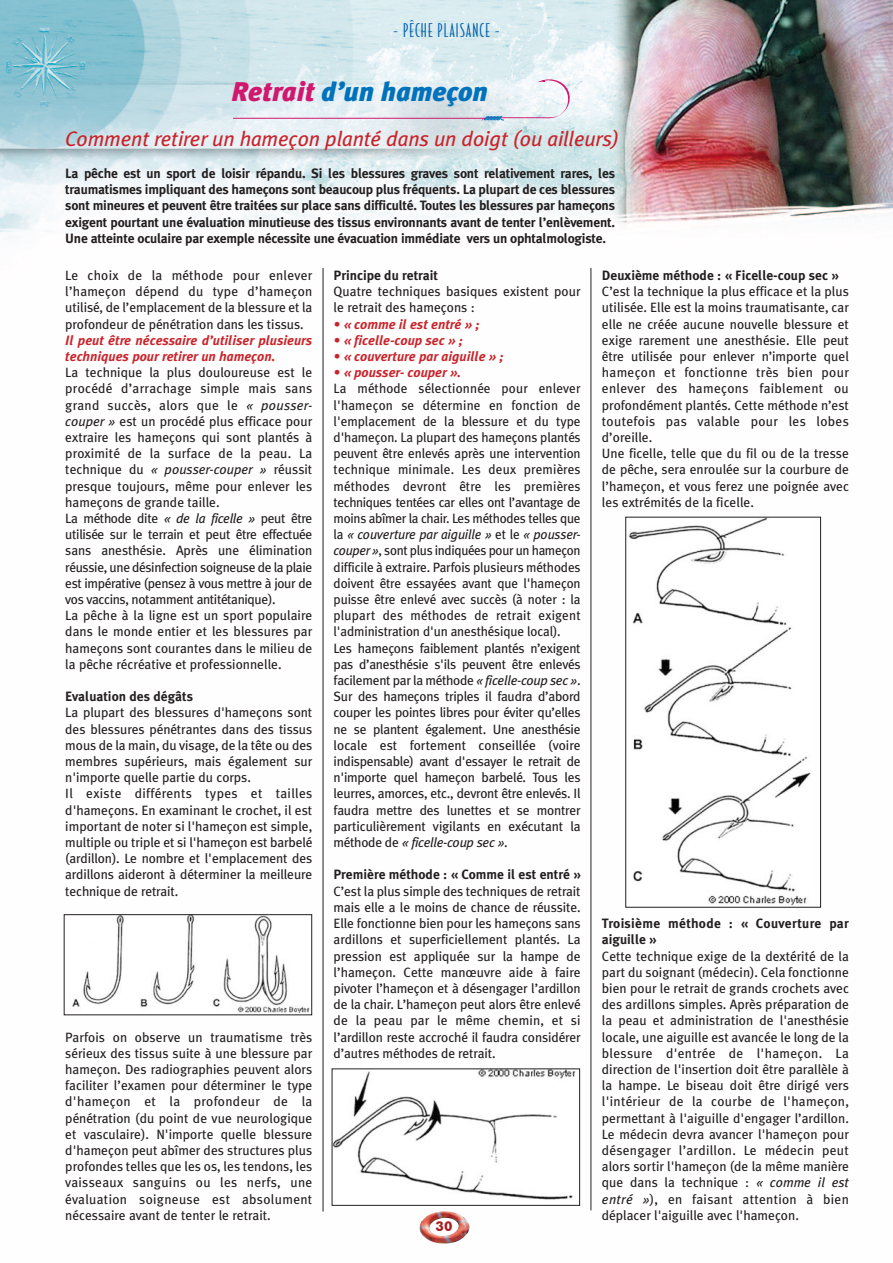
<style>
.page{position:relative;width:893px;height:1263px;background:#fff}
.page>*{position:absolute;margin:0;border:0;box-sizing:border-box;transform-origin:0 0}
.t1{font:italic 900 27px "Meta Plus";color:#0072bc}
.t2{font:italic 21px "Meta Plus";letter-spacing:-.005em;color:#c8242b}
.t3{font:18px "Bodega Sans";letter-spacing:.07em;color:#0160ae}
.t4{font:13.5px/16.2px "Meta Plus";letter-spacing:-.005em;color:#231f20}
.t5{font:700 13.5px/16.2px "Meta Plus";color:#231f20;text-align:justify}
.t6{font:italic 700 13.5px/16.2px "Meta Plus";color:#c8242b}
.t7{font:700 13.5px/16.2px "Meta Plus";letter-spacing:.02em;color:#231f20}
.t8{font:700 13.5px "Futura BT";color:#a61c1f}
.s1{color:#d0196e}
.s2{font-style:italic}
</style>
<div class="page">
<img style="left:0;top:0;width:893px;height:1212px">
<hr style="left:233px;top:118px;width:252px;height:1px;background:#d0196e">
<svg style="left:480px;top:79px;width:90px;height:42px"></svg>
<hr style="left:591px;top:268px;width:1px;height:942px;background:#231f20">
<hr style="left:323px;top:268px;width:1px;height:943px;background:#231f20">
<img style="left:66px;top:916px;width:244px;height:96px">
<div style="left:64px;top:914px;width:248px;height:101px;border:1px solid #231f20"></div>
<img style="left:334px;top:1070px;width:244px;height:134px">
<div style="left:332px;top:1068px;width:248px;height:138px;border:1px solid #231f20"></div>
<img style="left:627px;top:519px;width:187px;height:387px">
<div style="left:625px;top:517px;width:196px;height:391px;border:1px solid #231f20"></div>
<img style="left:419px;top:1211px;width:51px;height:33px">
<h3 class="t3" style="left:393px;top:20px;width:108px">- PÊCHE PLAISANCE -</h3>
<h1 class="t1" style="left:231px;top:76px;width:258px"><span class="s1">Retrait</span> d’un hameçon</h1>
<h2 class="t2" style="left:65px;top:126px;width:555px">Comment retirer un hameçon planté dans un doigt (ou ailleurs)</h2>
<p class="t5" style="left:65px;top:165px;width:551px">La pêche est un sport de loisir répandu. Si les blessures graves sont relativement rares, les traumatismes impliquant des hameçons sont beaucoup plus fréquents. La plupart de ces blessures sont mineures et peuvent être traitées sur place sans difficulté. Toutes les blessures par hameçons exigent pourtant une évaluation minutieuse des tissus environnants avant de tenter l’enlèvement.<br>Une atteinte oculaire par exemple nécessite une évacuation immédiate vers un ophtalmologiste.</p>
<p class="t4" style="left:65px;top:267px;width:249px;text-align:justify">Le choix de la méthode pour enlever l’hameçon dépend du type d’hameçon utilisé, de l’emplacement de la blessure et la profondeur de pénétration dans les tissus.</p>
<p class="t6" style="left:65px;top:332px;width:249px">Il peut être nécessaire d’utiliser plusieurs techniques pour retirer un hameçon.</p>
<p class="t4" style="left:65px;top:364px;width:249px">La technique la plus douloureuse est le procédé d’arrachage simple mais sans grand succès, alors que le <span class="s2">« pousser&shy;couper »</span> est un procédé plus efficace pour extraire les hameçons qui sont plantés à proximité de la surface de la peau. La technique du <span class="s2">« pousser-couper »</span> réussit presque toujours, même pour enlever les hameçons de grande taille.<br>La méthode dite <span class="s2">« de la ficelle »</span> peut être utilisée sur le terrain et peut être effectuée sans anesthésie. Après une élimination réussie, une désinfection soigneuse de la plaie est impérative (pensez à vous mettre à jour de vos vaccins, notamment antitétanique).<br>La pêche à la ligne est un sport populaire dans le monde entier et les blessures par hameçons sont courantes dans le milieu de la pêche récréative et professionnelle.</p>
<p class="t5" style="left:65px;top:688px;width:129px">Evaluation des dégâts</p>
<p class="t4" style="left:65px;top:705px;width:249px">La plupart des blessures d'hameçons sont des blessures pénétrantes dans des tissus mous de la main, du visage, de la tête ou des membres supérieurs, mais également sur n'importe quelle partie du corps.<br>Il existe différents types et tailles d'hameçons. En examinant le crochet, il est important de noter si l'hameçon est simple, multiple ou triple et si l'hameçon est barbelé (ardillon). Le nombre et l'emplacement des ardillons aideront à déterminer la meilleure technique de retrait.</p>
<p class="t5" style="left:602px;top:267px;width:238px">Deuxième méthode : « Ficelle-coup sec »</p>
<p class="t4" style="left:602px;top:283px;width:249px">C’est la technique la plus efficace et la plus utilisée. Elle est la moins traumatisante, car elle ne créée aucune nouvelle blessure et exige rarement une anesthésie. Elle peut être utilisée pour enlever n’importe quel hameçon et fonctionne très bien pour enlever des hameçons faiblement ou profondément plantés. Cette méthode n’est toutefois pas valable pour les lobes d’oreille.<br>Une ficelle, telle que du fil ou de la tresse de pêche, sera enroulée sur la courbure de l’hameçon, et vous ferez une poignée avec les extrémités de la ficelle.</p>
<p class="t5" style="left:334px;top:267px;width:106px">Principe du retrait</p>
<p class="t4" style="left:334px;top:283px;width:249px">Quatre techniques basiques existent pour le retrait des hameçons :</p>
<p class="t6" style="left:334px;top:316px;width:148px">• « comme il est entré » ;</p>
<p class="t6" style="left:334px;top:332px;width:131px">• « ficelle-coup sec » ;</p>
<p class="t6" style="left:334px;top:348px;width:172px">• « couverture par aiguille » ;</p>
<p class="t6" style="left:334px;top:364px;width:129px">• « pousser- couper ».</p>
<p class="t4" style="left:334px;top:381px;width:249px">La méthode sélectionnée pour enlever l'hameçon se détermine en fonction de l'emplacement de la blessure et du type d'hameçon. La plupart des hameçons plantés peuvent être enlevés après une intervention technique minimale. Les deux premières méthodes devront être les premières techniques tentées car elles ont l’avantage de moins abîmer la chair. Les méthodes telles que la <span class="s2">« couverture par aiguille »</span> et le <span class="s2">« pousser&shy;couper »</span>, sont plus indiquées pour un hameçon difficile à extraire. Parfois plusieurs méthodes doivent être essayées avant que l'hameçon puisse être enlevé avec succès (à noter : la plupart des méthodes de retrait exigent l'administration d'un anesthésique local).<br>Les hameçons faiblement plantés n’exigent pas d’anesthésie s'ils peuvent être enlevés facilement par la méthode <span class="s2">« ficelle-coup sec »</span>.<br>Sur des hameçons triples il faudra d’abord couper les pointes libres pour éviter qu’elles ne se plantent également. Une anesthésie locale est fortement conseillée (voire indispensable) avant d'essayer le retrait de n'importe quel hameçon barbelé. Tous les leurres, amorces, etc., devront être enlevés. Il faudra mettre des lunettes et se montrer particulièrement vigilants en exécutant la méthode de <span class="s2">« ficelle-coup sec »</span>.</p>
<p class="t5" style="left:334px;top:867px;width:249px">Première méthode : « Comme il est entré »</p>
<p class="t4" style="left:334px;top:883px;width:249px;text-align:justify">C’est la plus simple des techniques de retrait mais elle a le moins de chance de réussite.<br>Elle fonctionne bien pour les hameçons sans ardillons et superficiellement plantés. La pression est appliquée sur la hampe de l’hameçon. Cette manœuvre aide à faire pivoter l’hameçon et à désengager l’ardillon de la chair. L’hameçon peut alors être enlevé de la peau par le même chemin, et si l’ardillon reste accroché il faudra considérer d’autres méthodes de retrait.</p>
<p class="t7" style="left:602px;top:915px;width:249px">Troisième méthode : « Couverture par aiguille »</p>
<p class="t4" style="left:602px;top:948px;width:249px;text-align:justify">Cette technique exige de la dextérité de la part du soignant (médecin). Cela fonctionne bien pour le retrait de grands crochets avec des ardillons simples. Après préparation de la peau et administration de l'anesthésie locale, une aiguille est avancée le long de la blessure d'entrée de l'hameçon. La direction de l'insertion doit être parallèle à la hampe. Le biseau doit être dirigé vers l'intérieur de la courbe de l'hameçon, permettant à l'aiguille d'engager l’ardillon.<br>Le médecin devra avancer l'hameçon pour désengager l’ardillon. Le médecin peut alors sortir l'hameçon (de la même manière que dans la technique : <span class="s2">« comme il est entré »</span>), en faisant attention à bien déplacer l'aiguille avec l'hameçon.</p>
<p class="t4" style="left:65px;top:1029px;width:249px;text-align:justify">Parfois on observe un traumatisme très sérieux des tissus suite à une blessure par hameçon. Des radiographies peuvent alors faciliter l’examen pour déterminer le type d'hameçon et la profondeur de la pénétration (du point de vue neurologique et vasculaire). N'importe quelle blessure d'hameçon peut abîmer des structures plus profondes telles que les os, les tendons, les vaisseaux sanguins ou les nerfs, une évaluation soigneuse est absolument nécessaire avant de tenter le retrait.</p>
<p class="t8" style="left:436px;top:1218px;width:18px">30</p>
</div>
